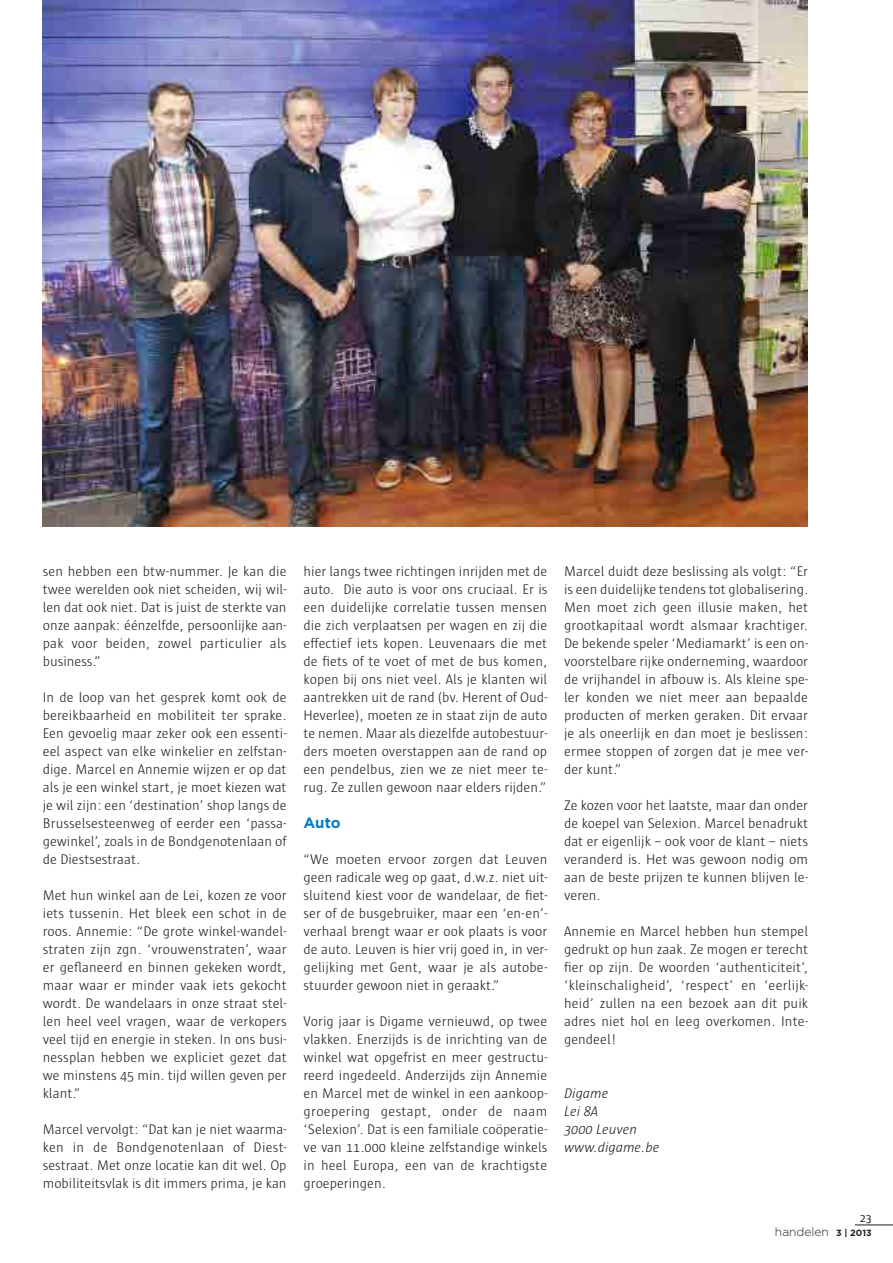
<style>
.page{position:relative;width:893px;height:1263px;background:#fff}
.page>*{position:absolute;margin:0;border:0;box-sizing:border-box;transform-origin:0 0}
.t1{font:700 15px "Gotham";color:#007ec5}
.t2{font:300 14.25px/18px "Sun";color:#231f20;text-align:justify}
.t3{font:italic 300 14.25px/18px "Sun";color:#231f20}
.t4{font:300 12px "Gotham";color:#231f20}
.t5{font:12px "Sun";color:#231f20}
.s1{font-weight:700;font-size:9px}
</style>
<div class="page">
<hr style="left:855px;top:1225px;width:38px;height:1px;background:#231f20">
<img style="left:43px;top:0;width:765px;height:526px">
<p class="t2" style="left:43px;top:562px;width:245px">sen hebben een btw-nummer. Je kan die twee werelden ook niet scheiden, wij wil&shy;len dat ook niet. Dat is juist de sterkte van onze aanpak: éénzelfde, persoonlijke aan&shy;pak voor beiden, zowel particulier als business.”</p>
<p class="t2" style="left:43px;top:688px;width:245px">In de loop van het gesprek komt ook de bereikbaarheid en mobiliteit ter sprake.<br>Een gevoelig maar zeker ook een essenti&shy;eel aspect van elke winkelier en zelfstan&shy;dige. Marcel en Annemie wijzen er op dat als je een winkel start, je moet kiezen wat je wil zijn: een ‘destination’ shop langs de Brusselsesteenweg of eerder een ‘passa&shy;gewinkel’, zoals in de Bondgenotenlaan of de Diestsestraat.</p>
<p class="t2" style="left:43px;top:886px;width:245px">Met hun winkel aan de Lei, kozen ze voor iets tussenin. Het bleek een schot in de roos. Annemie: “De grote winkel-wandel&shy;straten zijn zgn. ‘vrouwenstraten’, waar er geflaneerd en binnen gekeken wordt, maar waar er minder vaak iets gekocht wordt. De wandelaars in onze straat stel&shy;len heel veel vragen, waar de verkopers veel tijd en energie in steken. In ons busi&shy;nessplan hebben we expliciet gezet dat we minstens 45 min. tijd willen geven per klant.”</p>
<p class="t2" style="left:43px;top:1120px;width:245px">Marcel vervolgt: “Dat kan je niet waarma&shy;ken in de Bondgenotenlaan of Diest&shy;sestraat. Met onze locatie kan dit wel. Op mobiliteitsvlak is dit immers prima, je kan</p>
<p class="t2" style="left:304px;top:562px;width:245px">hier langs twee richtingen inrijden met de auto. Die auto is voor ons cruciaal. Er is een duidelijke correlatie tussen mensen die zich verplaatsen per wagen en zij die effectief iets kopen. Leuvenaars die met de fiets of te voet of met de bus komen, kopen bij ons niet veel. Als je klanten wil aantrekken uit de rand (bv. Herent of Oud-Heverlee), moeten ze in staat zijn de auto te nemen. Maar als diezelfde autobestuur&shy;ders moeten overstappen aan de rand op een pendelbus, zien we ze niet meer te&shy;rug. Ze zullen gewoon naar elders rijden.”</p>
<p class="t1" style="left:304px;top:814px;width:39px">Auto</p>
<p class="t2" style="left:304px;top:850px;width:245px">“We moeten ervoor zorgen dat Leuven geen radicale weg op gaat, d.w.z. niet uit&shy;sluitend kiest voor de wandelaar, de fiet&shy;ser of de busgebruiker, maar een ‘en-en’- verhaal brengt waar er ook plaats is voor de auto. Leuven is hier vrij goed in, in ver&shy;gelijking met Gent, waar je als autobe&shy;stuurder gewoon niet in geraakt.”</p>
<p class="t2" style="left:304px;top:1012px;width:245px">Vorig jaar is Digame vernieuwd, op twee vlakken. Enerzijds is de inrichting van de winkel wat opgefrist en meer gestructu&shy;reerd ingedeeld. Anderzijds zijn Annemie en Marcel met de winkel in een aankoop&shy;groepering gestapt, onder de naam ‘Selexion’. Dat is een familiale coöperatie&shy;ve van 11.000 kleine zelfstandige winkels in heel Europa, een van de krachtigste groeperingen.</p>
<p class="t2" style="left:564px;top:562px;width:246px">Marcel duidt deze beslissing als volgt: “Er is een duidelijke tendens tot globalisering.<br>Men moet zich geen illusie maken, het grootkapitaal wordt alsmaar krachtiger.<br>De bekende speler ‘Mediamarkt’ is een on&shy;voorstelbare rijke onderneming, waardoor de vrijhandel in afbouw is. Als kleine spe&shy;ler konden we niet meer aan bepaalde producten of merken geraken. Dit ervaar je als oneerlijk en dan moet je beslissen: ermee stoppen of zorgen dat je mee ver&shy;der kunt.”</p>
<p class="t2" style="left:564px;top:796px;width:245px">Ze kozen voor het laatste, maar dan onder de koepel van Selexion. Marcel benadrukt dat er eigenlijk – ook voor de klant – niets veranderd is. Het was gewoon nodig om aan de beste prijzen te kunnen blijven le&shy;veren.</p>
<p class="t2" style="left:564px;top:922px;width:246px">Annemie en Marcel hebben hun stempel gedrukt op hun zaak. Ze mogen er terecht fier op zijn. De woorden ‘authenticiteit’, ‘kleinschaligheid’, ‘respect’ en ‘eerlijk&shy;heid’ zullen na een bezoek aan dit puik adres niet hol en leeg overkomen. Inte&shy;gendeel!</p>
<p class="t3" style="left:564px;top:1084px;width:97px">Digame<br>Lei 8A<br>3000 Leuven www.digame.be</p>
<p class="t5" style="left:860px;top:1211px;width:13px">23</p>
<p class="t4" style="left:775px;top:1225px;width:98px">handelen <span class="s1">3 | 2013</span></p>
</div>
